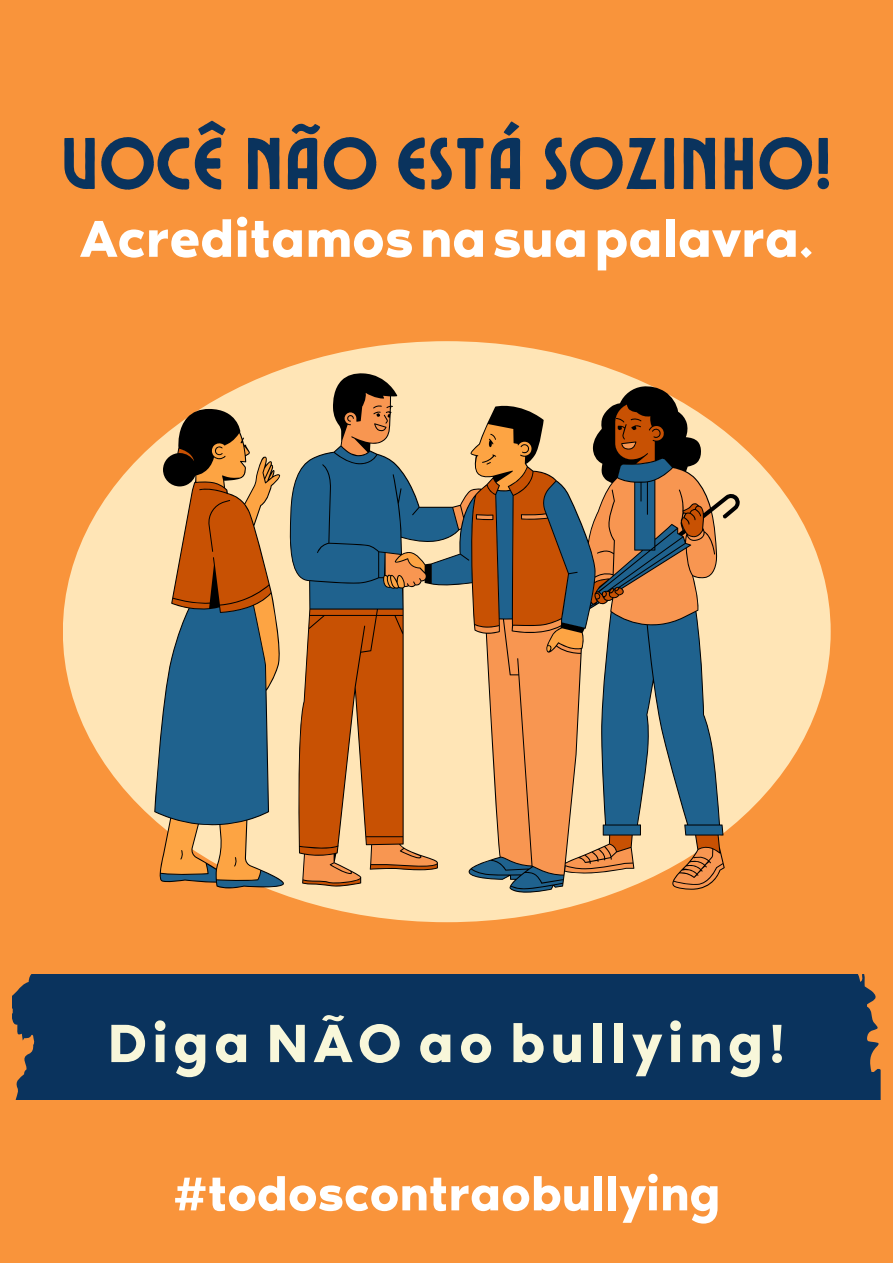
<style>
.page{position:relative;width:893px;height:1264px;background:#fff}
.page>*{position:absolute;margin:0;border:0;box-sizing:border-box;transform-origin:0 0}
.t1{font:73.05px "Ayr Lucidity Condensed";color:#0a335d}
.t2{font:71.55px "RTL Media Pro Regular";letter-spacing:.075em;color:#f8f7da}
.t3{font:68.85px "RTL Media Pro Regular";color:#fff}
.t4{font:62.7px "RTL Media Pro Regular";color:#fff}
</style>
<div class="page">
<div style="left:0;top:0;width:892px;height:1262px;background:#f9943b"></div>
<div style="left:13px;top:974px;width:867px;height:125px;background:#0a335d"></div>
<div style="left:63px;top:341px;width:767px;height:581px;background:#ffe5b6;border-radius:50%"></div>
<svg style="left:154px;top:373px;width:585px;height:522px"></svg>
<p class="t1" style="left:61px;top:116px;width:773px">VOCÊ NÃO ESTÁ SOZINHO!</p>
<p class="t3" style="left:80px;top:208px;width:734px">Acreditamosnasuapalavra.</p>
<p class="t2" style="left:108px;top:1011px;width:679px">Diga NÃO ao bullying!</p>
<p class="t4" style="left:173px;top:1166px;width:549px">#todoscontraobullying</p>
</div>
